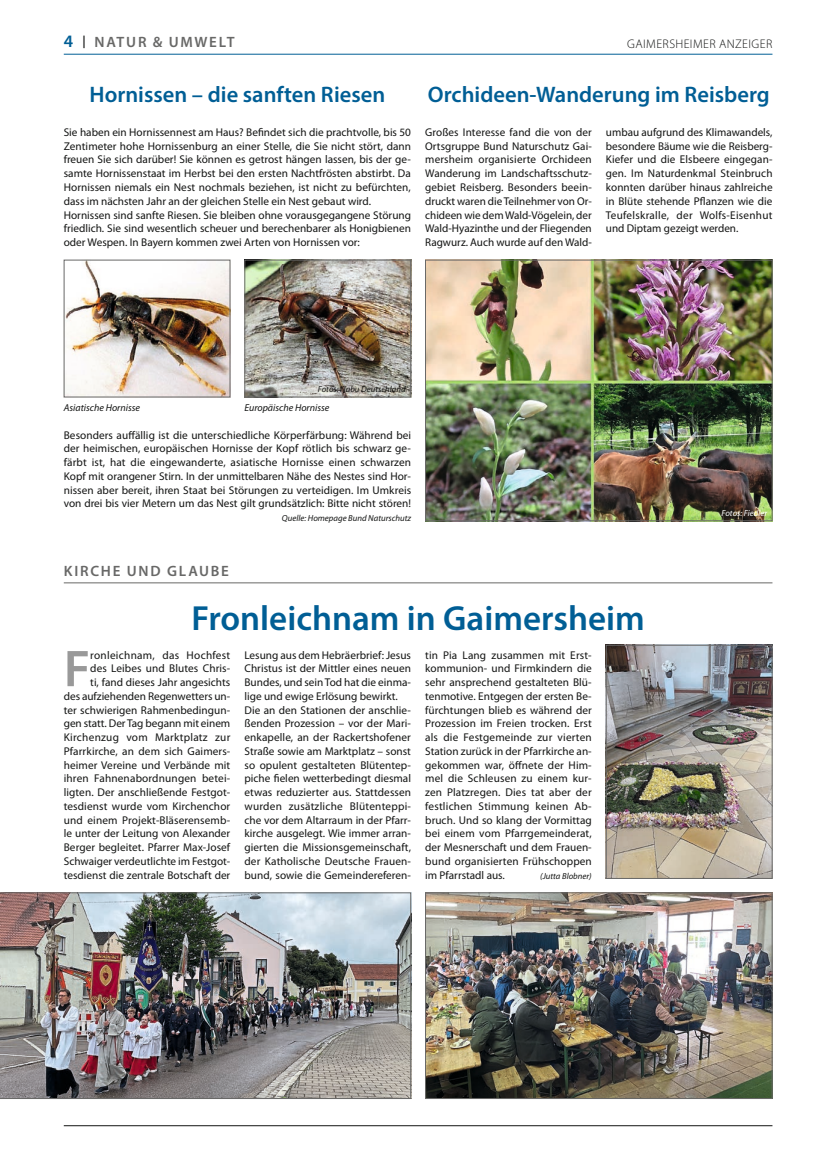
<style>
.page{position:relative;width:815px;height:1152px;background:#fff}
.page>*{position:absolute;margin:0;border:0;box-sizing:border-box;transform-origin:0 0}
.Grundschrift_Textanfang_Initial{font:600 52px "Myriad Pro";color:#999}
.Überschrift_4sp{font:600 35px "Myriad Pro";color:#005e95}
.Überschrift_2sp{font:600 22.5px "Myriad Pro";color:#005e95}
.t1{font:600 15px "Myriad Pro";letter-spacing:.115em;color:#686867}
.t2{font:300 12.5px "Myriad Pro";letter-spacing:.035em;color:#131413}
.Grundschrift{font:11.25px/13.8px "Myriad Pro";color:#131413;text-align:justify}
.Grundschrift_Textanfang_Initial-2{font:11.25px/13.8px "Myriad Pro";letter-spacing:.005em;color:#131413;text-align:right}
.Bildtext{font:italic 10px "Myriad Pro";color:#131413}
.Grundschrift-2{font:italic 8.75px "Myriad Pro";color:#131413}
.Grundschrift-3{font:italic 8.75px "Myriad Pro";color:#fff}
.s1{font-size:17.5px;color:#005e95}
</style>
<div class="page">
<hr style="left:64px;top:1125px;width:708px;height:1px;background:#131413">
<hr style="left:64px;top:54px;width:708px;height:1px;background:#005e95">
<img style="left:66px;top:262px;width:162px;height:133px">
<img style="left:246px;top:262px;width:163px;height:133px">
<div style="left:244px;top:260px;width:167px;height:137px;border:1px solid #686867"></div>
<img style="left:427px;top:262px;width:343px;height:257px">
<div style="left:425px;top:260px;width:347px;height:261px;border:1px solid #686867"></div>
<img style="left:0;top:892px;width:411px;height:206px">
<img style="left:608px;top:647px;width:162px;height:229px">
<div style="left:606px;top:645px;width:166px;height:233px;border:1px solid #686867"></div>
<img style="left:427px;top:894px;width:343px;height:202px">
<div style="left:425px;top:892px;width:347px;height:206px;border:1px solid #686867"></div>
<hr style="left:64px;top:582px;width:708px;height:1px;background:#686867">
<p class="t1" style="left:64px;top:33px;width:172px"><span class="s1">4</span> <sup>|</sup> NATUR &amp; UMWELT</p>
<p class="t2" style="left:627px;top:36px;width:147px">GAIMERSHEIMER ANZEIGER</p>
<p class="Überschrift_2sp" style="left:90px;top:80px;width:297px">Hornissen – die sanften Riesen</p>
<p class="Grundschrift" style="left:64px;top:126px;width:349px">Sie haben ein Hornissennest am Haus? Befindet sich die prachtvolle, bis 50<br>Zentimeter hohe Hornissenburg an einer Stelle, die Sie nicht stört, dann freuen Sie sich darüber! Sie können es getrost hängen lassen, bis der ge&shy;samte Hornissenstaat im Herbst bei den ersten Nachtfrösten abstirbt. Da Hornissen niemals ein Nest nochmals beziehen, ist nicht zu befürchten, dass im nächsten Jahr an der gleichen Stelle ein Nest gebaut wird.</p>
<p class="Grundschrift" style="left:64px;top:208px;width:349px">Hornissen sind sanfte Riesen. Sie bleiben ohne vorausgegangene Störung friedlich. Sie sind wesentlich scheuer und berechenbarer als Honigbienen oder Wespen. In Bayern kommen zwei Arten von Hornissen vor:</p>
<p class="Überschrift_2sp" style="left:428px;top:80px;width:343px">Orchideen-Wanderung im Reisberg</p>
<p class="Grundschrift" style="left:425px;top:126px;width:168px">Großes Interesse fand die von der Ortsgruppe Bund Naturschutz Gai&shy;mersheim organisierte Orchideen Wanderung im Landschaftsschutz&shy;gebiet Reisberg. Besonders beein&shy;druckt waren die Teilnehmer von Or&shy;chideen wie dem Wald-Vögelein, der Wald-Hyazinthe und der Fliegenden Ragwurz. Auch wurde auf den Wald-</p>
<p class="Grundschrift" style="left:606px;top:126px;width:168px">umbau aufgrund des Klimawandels, besondere Bäume wie die Reisberg-Kiefer und die Elsbeere eingegan&shy;gen. Im Naturdenkmal Steinbruch konnten darüber hinaus zahlreiche in Blüte stehende Pflanzen wie die Teufelskralle, der Wolfs-Eisenhut und Diptam gezeigt werden.</p>
<p class="Grundschrift-2" style="left:318px;top:384px;width:89px">Fotos: Nabu Deutschland</p>
<p class="Grundschrift" style="left:64px;top:428px;width:349px">Besonders auffällig ist die unterschiedliche Körperfärbung: Während bei der heimischen, europäischen Hornisse der Kopf rötlich bis schwarz ge&shy;färbt ist, hat die eingewanderte, asiatische Hornisse einen schwarzen Kopf mit orangener Stirn. In der unmittelbaren Nähe des Nestes sind Hor&shy;nissen aber bereit, ihren Staat bei Störungen zu verteidigen. Im Umkreis von drei bis vier Metern um das Nest gilt grundsätzlich: Bitte nicht stören!</p>
<p class="Grundschrift-2" style="left:282px;top:513px;width:131px">Quelle: Homepage Bund Naturschutz</p>
<p class="Bildtext" style="left:64px;top:402px;width:78px">Asiatische Hornisse</p>
<p class="Bildtext" style="left:244px;top:402px;width:86px">Europäische Hornisse</p>
<p class="t1" style="left:64px;top:561px;width:167px">KIRCHE UND GLAUBE</p>
<p class="Überschrift_4sp" style="left:191px;top:596px;width:455px">Fronleichnam in Gaimersheim</p>
<p class="Grundschrift_Textanfang_Initial-2" style="left:64px;top:648px;width:168px">ronleichnam, das Hochfest<br>des Leibes und Blutes Chris-<br>ti, fand dieses Jahr angesichts<br>des aufziehenden Regenwetters un&shy;ter schwierigen Rahmenbedingun&shy;gen statt. Der Tag begann mit einem Kirchenzug vom Marktplatz zur Pfarrkirche, an dem sich Gaimers&shy;heimer Vereine und Verbände mit ihren Fahnenabordnungen betei&shy;ligten. Der anschließende Festgot&shy;tesdienst wurde vom Kirchenchor und einem Projekt-Bläserensemb&shy;le unter der Leitung von Alexander Berger begleitet. Pfarrer Max-Josef Schwaiger verdeutlichte im Festgot&shy;tesdienst die zentrale Botschaft der</p>
<p class="Grundschrift_Textanfang_Initial-2" style="left:244px;top:648px;width:168px;text-align:justify">Lesung aus dem Hebräerbrief: Jesus Christus ist der Mittler eines neuen Bundes, und sein Tod hat die einma&shy;lige und ewige Erlösung bewirkt.</p>
<p class="Grundschrift_Textanfang_Initial" style="left:64px;top:635px;width:28px">F</p>
<p class="Grundschrift" style="left:244px;top:703px;width:168px">Die an den Stationen der anschlie&shy;ßenden Prozession – vor der Mari&shy;enkapelle, an der Rackertshofener Straße sowie am Marktplatz – sonst so opulent gestalteten Blütentep&shy;piche fielen wetterbedingt diesmal etwas reduzierter aus. Stattdessen wurden zusätzliche Blütenteppi&shy;che vor dem Altarraum in der Pfarr&shy;kirche ausgelegt. Wie immer arran&shy;gierten die Missionsgemeinschaft, der Katholische Deutsche Frauen&shy;bund, sowie die Gemeindereferen-</p>
<p class="Grundschrift" style="left:425px;top:648px;width:168px">tin Pia Lang zusammen mit Erst&shy;kommunion- und Firmkindern die sehr ansprechend gestalteten Blü&shy;tenmotive. Entgegen der ersten Be&shy;fürchtungen blieb es während der Prozession im Freien trocken. Erst als die Festgemeinde zur vierten Station zurück in der Pfarrkirche an&shy;gekommen war, öffnete der Him&shy;mel die Schleusen zu einem kur&shy;zen Platzregen. Dies tat aber der festlichen Stimmung keinen Ab&shy;bruch. Und so klang der Vormittag bei einem vom Pfarrgemeinderat, der Mesnerschaft und dem Frauen&shy;bund organisierten Frühschoppen im Pfarrstadl aus.</p>
<p class="Grundschrift-2" style="left:540px;top:871px;width:53px">(Jutta Blobner)</p>
<p class="Grundschrift-3" style="left:722px;top:508px;width:47px">Fotos: Fiedler</p>
</div>
